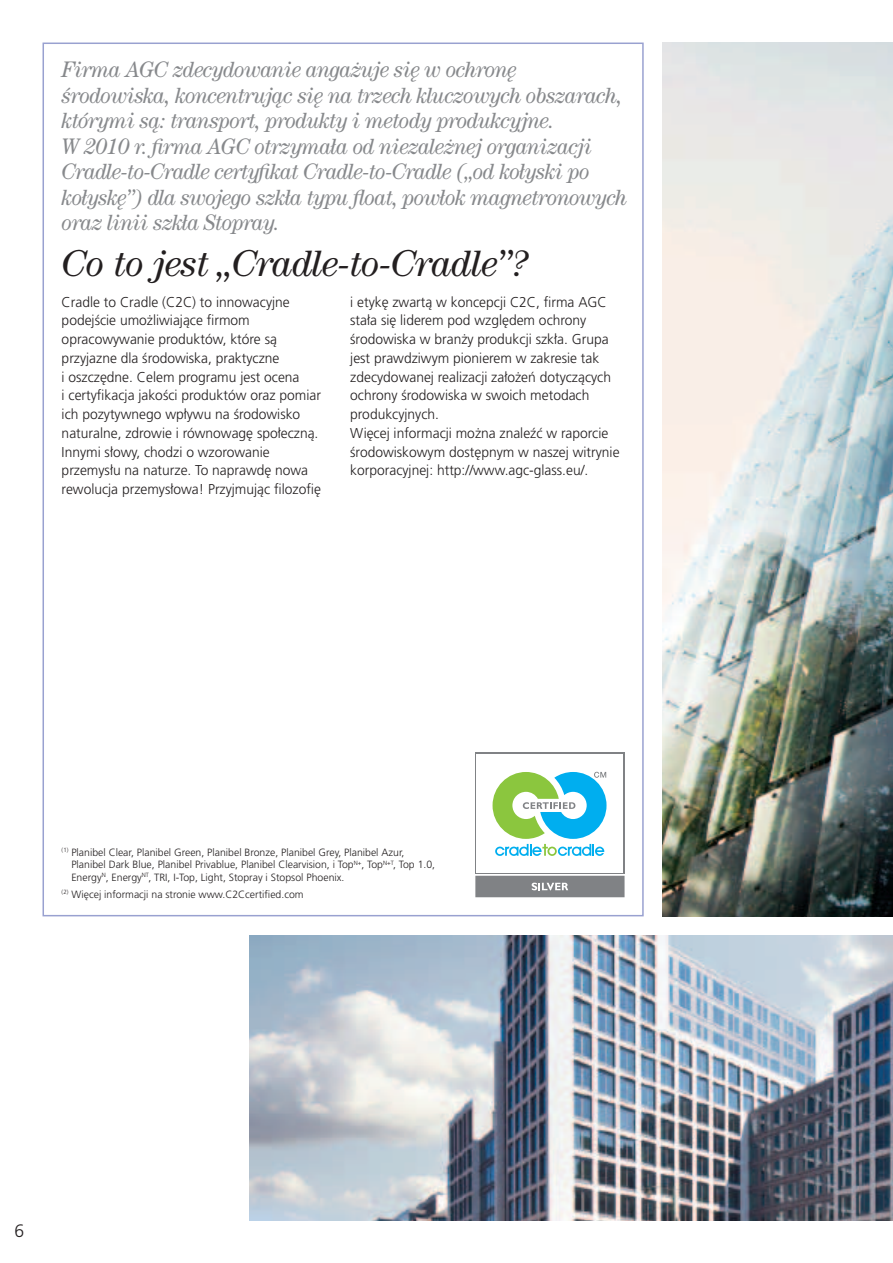
<style>
.page{position:relative;width:893px;height:1263px;background:#fff}
.page>*{position:absolute;margin:0;border:0;box-sizing:border-box;transform-origin:0 0}
.t1{font:italic 37.5px "ITC Century LTCE";letter-spacing:-.02em;color:#231f20}
.t2{font:italic 22.5px/25.5px "ITC Century LTCE";letter-spacing:-.03em;color:#87898c;scale:.95 1}
.t3{font:300 18px "Frutiger CE";color:#231f20}
.t4{font:300 14.25px/18.8px "Frutiger CE";color:#231f20}
.t5{font:300 10.5px/12.6px "Frutiger CE";color:#231f20}
</style>
<div class="page">
<img style="left:663px;top:43px;width:230px;height:873px">
<img style="left:249px;top:935px;width:644px;height:285px">
<svg style="left:475px;top:876px;width:150px;height:21px;background:#86888b"></svg>
<svg style="left:493px;top:772px;width:113px;height:84px"></svg>
<p class="t2" style="left:62px;top:56px;width:597px">Firma AGC zdecydowanie angażuje się w ochronę środowiska, koncentrując się na trzech kluczowych obszarach, którymi są: transport, produkty i metody produkcyjne.<br>W 2010 r. firma AGC otrzymała od niezależnej organizacji Cradle-to-Cradle certyfikat Cradle-to-Cradle („od kołyski po kołyskę”) dla swojego szkła typu float, powłok magnetronowych oraz linii szkła Stopray.</p>
<h1 class="t1" style="left:62px;top:241px;width:469px">Co to jest „Cradle-to-Cradle”?</h1>
<p class="t4" style="left:62px;top:292px;width:261px">Cradle to Cradle (C2C) to innowacyjne podejście umożliwiające firmom opracowywanie produktów, które są przyjazne dla środowiska, praktyczne<br>i oszczędne. Celem programu jest ocena<br>i certyfikacja jakości produktów oraz pomiar ich pozytywnego wpływu na środowisko naturalne, zdrowie i równowagę społeczną.<br>Innymi słowy, chodzi o wzorowanie przemysłu na naturze. To naprawdę nowa rewolucja przemysłowa! Przyjmując filozofię</p>
<p class="t4" style="left:350px;top:292px;width:271px">i etykę zwartą w koncepcji C2C, firma AGC stała się liderem pod względem ochrony środowiska w branży produkcji szkła. Grupa jest prawdziwym pionierem w zakresie tak zdecydowanej realizacji założeń dotyczących ochrony środowiska w swoich metodach produkcyjnych.<br>Więcej informacji można znaleźć w raporcie środowiskowym dostępnym w naszej witrynie korporacyjnej: http://www.agc-glass.eu/.</p>
<p class="t5" style="left:71px;top:845px;width:365px;text-indent:-10px"><sup>(1)</sup> Planibel Clear, Planibel Green, Planibel Bronze, Planibel Grey, Planibel Azur,<br>Planibel Dark Blue, Planibel Privablue, Planibel Clearvision, i Top<sup>N+</sup>, Top<sup>N+T</sup>, Top 1.0,<br>Energy<sup>N</sup>, Energy<sup>NT</sup>, TRI, I-Top, Light, Stopray i Stopsol Phoenix.</p>
<p class="t5" style="left:62px;top:888px;width:243px"><sup>(2)</sup> Więcej informacji na stronie www.C2Ccertified.com</p>
<p class="t3" style="left:14px;top:1220px;width:11px">6</p>
</div>
